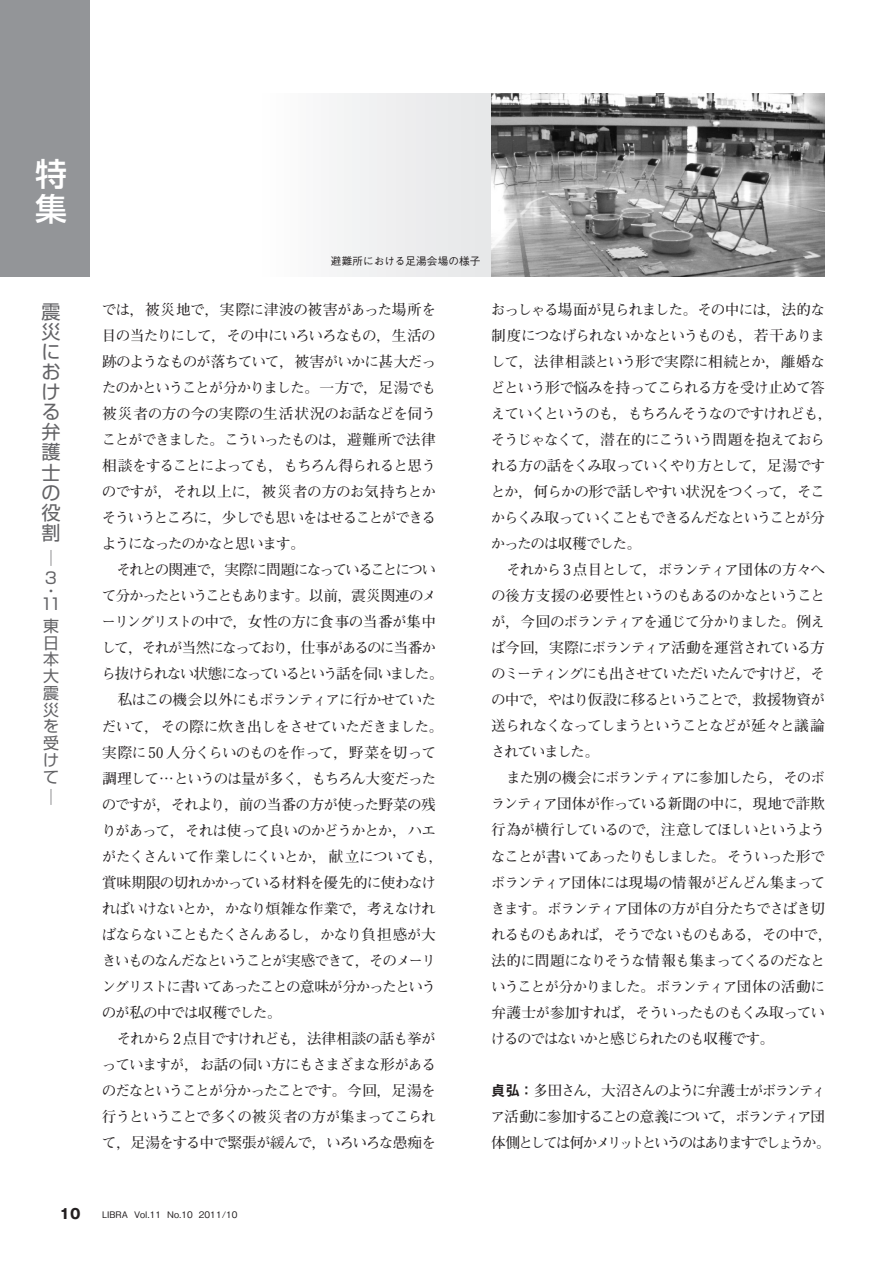
<style>
.page{position:relative;width:893px;height:1263px;background:#fff}
.page>*{position:absolute;margin:0;border:0;box-sizing:border-box;transform-origin:0 0}
.t1{font:500 31.95px/35.1px "Shin Go Pro";color:#fff}
.t2{font:19.2px/20.1px "Shin Go Pro";color:#636366;text-align:justify}
.t3{font:15.9px/16.8px "Shin Go Pro";color:#636366}
.t4{font:700 14.7px/26.1px "Futo Min A101 Pro";letter-spacing:-.08em;color:#231f20}
.t5{font:700 14.7px/26.1px "Futo Min A101 Pro";letter-spacing:-.135em;color:#231f20}
.t6{font:700 13.8px "Gothic MB101 Pro";color:#231f20}
.t7{font:500 10.65px "Gothic BBB Pro";letter-spacing:.01em;color:#231f20}
.t8{font:500 9px "Gothic BBB Pro";color:#231f20}
.s1{font-family:"Midashi Go Pro MB31";font-weight:400}
</style>
<div class="page">
<div style="left:0;top:0;width:89px;height:276px;background:#939598"></div>
<div style="left:102px;top:94px;width:395px;height:182px;background:linear-gradient(to right,#fff,#e8e9ea)"></div>
<img style="left:491px;top:94px;width:334px;height:182px">
<h1 class="t1" style="left:35px;top:152px;width:33px">特集</h1>
<h2 class="t2" style="left:41px;top:299px;width:20px">震災における弁護士の役割</h2>
<p class="t3" style="left:43px;top:546px;width:16px;line-height:20px">─<br>3</p>
<p class="t3" style="left:40px;top:583px;width:23px;line-height:12.8px">・<br>11</p>
<p class="t3" style="left:43px;top:615px;width:17px;text-align:justify">東日本大震災を受けて</p>
<p class="t3" style="left:43px;top:786px;width:10px">─</p>
<p class="t7" style="left:331px;top:252px;width:151px">避難所における足湯会場の様子</p>
<p class="t4" style="left:101px;top:294px;width:344px">では，被災地で，実際に津波の被害があった場所を目の当たりにして，その中にいろいろなもの，生活の跡のようなものが落ちていて，被害がいかに甚大だったのかということが分かりました。一方で，足湯でも被災者の方の今の実際の生活状況のお話などを伺うことができました。こういったものは，避難所で法律相談をすることによっても，もちろん得られると思うのですが，それ以上に，被災者の方のお気持ちとかそういうところに，少しでも思いをはせることができるようになったのかなと思います。<br>　それとの関連で，実際に問題になっていることについて分かったということもあります。以前，震災関連のメーリングリストの中で，女性の方に食事の当番が集中して，それが当然になっており，仕事があるのに当番から抜けられない状態になっているという話を伺いました。　私はこの機会以外にもボランティアに行かせていただいて，その際に炊き出しをさせていただきました。実際に50 人分くらいのものを作って，野菜を切って調理して…というのは量が多く，もちろん大変だったのですが，それより，前の当番の方が使った野菜の残りがあって，それは使って良いのかどうかとか，ハエがたくさんいて作業しにくいとか，献立についても，賞味期限の切れかかっている材料を優先的に使わなければいけないとか，かなり煩雑な作業で，考えなければならないこともたくさんあるし，かなり負担感が大きいものなんだなということが実感できて，そのメーリングリストに書いてあったことの意味が分かったというのが私の中では収穫でした。<br>　それから2 点目ですけれども，法律相談の話も挙がっていますが，お話の伺い方にもさまざまな形があるのだなということが分かったことです。今回，足湯を行うということで多くの被災者の方が集まってこられて，足湯をする中で緊張が緩んで，いろいろな愚痴を</p>
<p class="t4" style="left:491px;top:294px;width:343px">おっしゃる場面が見られました。その中には，法的な制度につなげられないかなというものも，若干ありまして，法律相談という形で実際に相続とか，離婚などという形で悩みを持ってこられる方を受け止めて答えていくというのも，もちろんそうなのですけれども，そうじゃなくて，潜在的にこういう問題を抱えておられる方の話をくみ取っていくやり方として，足湯ですとか，何らかの形で話しやすい状況をつくって，そこからくみ取っていくこともできるんだなということが分かったのは収穫でした。<br>　それから 3 点目として，ボランティア団体の方々への後方支援の必要性というのもあるのかなということが，今回のボランティアを通じて分かりました。例えば今回，実際にボランティア活動を運営されている方のミーティングにも出させていただいたんですけど，その中で，やはり仮設に移るということで，救援物資が送られなくなってしまうということなどが延々と議論されていました。<br>　また別の機会にボランティアに参加したら，そのボランティア団体が作っている新聞の中に，現地で詐欺行為が横行しているので，注意してほしいというようなことが書いてあったりもしました。そういった形でボランティア団体には現場の情報がどんどん集まってきます。ボランティア団体の方が自分たちでさばき切れるものもあれば，そうでないものもある，その中で，法的に問題になりそうな情報も集まってくるのだなということが分かりました。ボランティア団体の活動に弁護士が参加すれば，そういったものもくみ取っていけるのではないかと感じられたのも収穫です。</p>
<p class="t5" style="left:491px;top:1075px;width:342px"><span class="s1">貞弘：</span>多田さん，大沼さんのように弁護士がボランティア活動に参加することの意義について，ボランティア団体側としては何かメリットというのはありますでしょうか。</p>
<p class="t6" style="left:60px;top:1202px;width:22px">10</p>
<p class="t8" style="left:102px;top:1207px;width:137px">LIBRA Vol.11 No.10 2011/10</p>
</div>
